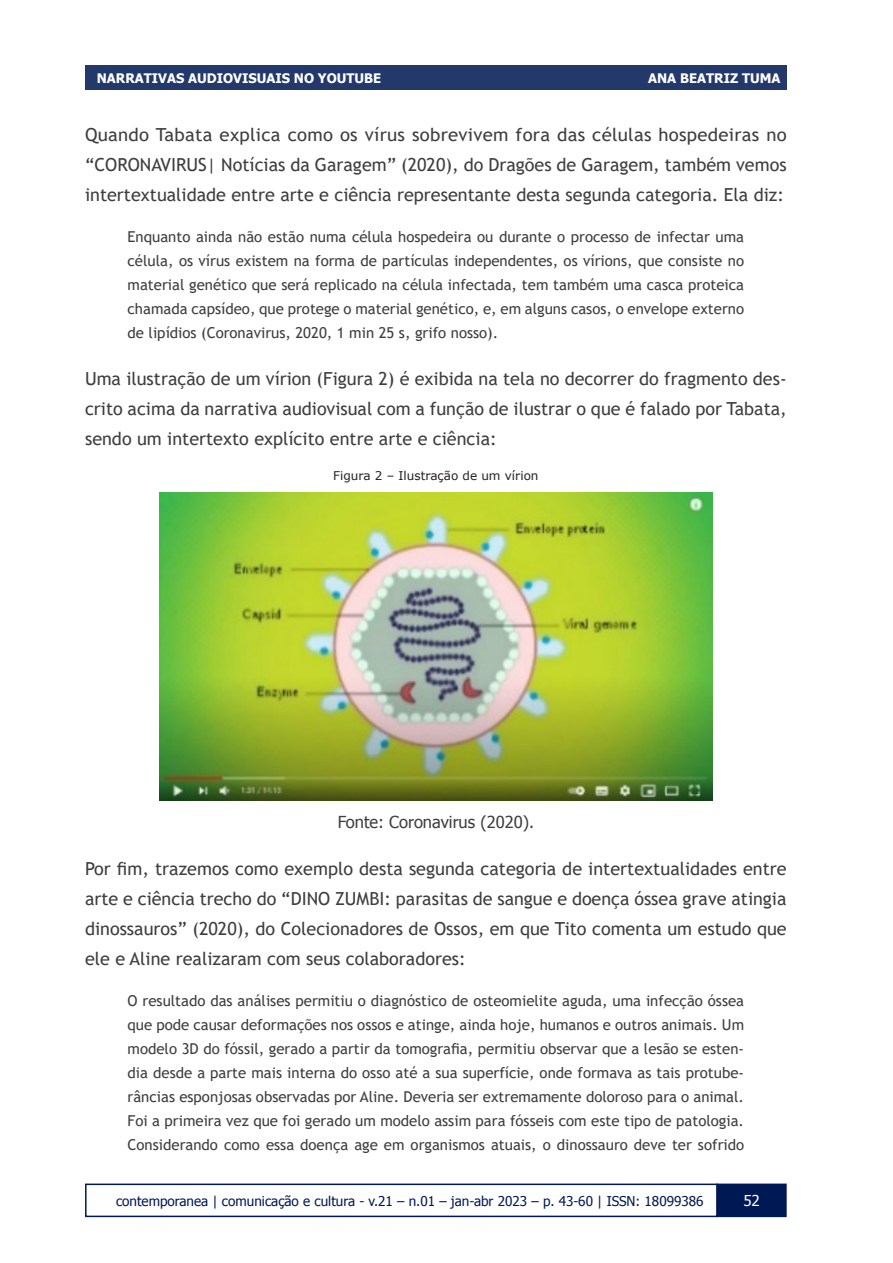
<style>
.page{position:relative;width:893px;height:1263px;background:#fff}
.page>*{position:absolute;margin:0;border:0;box-sizing:border-box;transform-origin:0 0}
.t1{font:18px/30px "Trebuchet MS";color:#3e3e3f;text-align:justify}
.t2{font:16.5px "Tahoma";color:#3e3e3f}
.t3{font:15px/24px "Trebuchet MS";color:#3e3e3f;text-align:justify}
.t4{font:15px "Tahoma";color:#fff}
.t5{font:13.5px "Tahoma";color:#001954}
.t6{font:700 13.05px "Tahoma";color:#fff}
.t7{font:12px "Verdana";color:#231f20}
</style>
<div class="page">
<div style="left:85px;top:66px;width:702px;height:24px;background:#23396c"></div>
<div style="left:717px;top:1184px;width:69px;height:32px;background:#001954"></div>
<div style="left:716px;top:1183px;width:71px;height:34px;border:2px solid #001954"></div>
<div style="left:85px;top:1183px;width:633px;height:34px;border:2px solid #001954"></div>
<img style="left:159px;top:492px;width:553px;height:308px">
<p class="t6" style="left:97px;top:69px;width:282px">SOB E MÚSICA, ESCUTA E COMUNICAÇÃO</p>
<p class="t6" style="left:97px;top:69px;width:286px">NARRATIVAS AUDIOVISUAIS NO YOUTUBE</p>
<p class="t6" style="left:621px;top:69px;width:160px">JORGE CARDOSO FILHO</p>
<p class="t6" style="left:648px;top:69px;width:134px">ANA BEATRIZ TUMA</p>
<p class="t1" style="left:85px;top:119px;width:703px">Quando Tabata explica como os vírus sobrevivem fora das células hospedeiras no “CORONAVIRUS| Notícias da Garagem” (2020), do Dragões de Garagem, também vemos intertextualidade entre arte e ciência representante desta segunda categoria. Ela diz:</p>
<p class="t3" style="left:128px;top:224px;width:618px">Enquanto ainda não estão numa célula hospedeira ou durante o processo de infectar uma célula, os vírus existem na forma de partículas independentes, os vírions, que consiste no material genético que será replicado na célula infectada, tem também uma casca proteica chamada capsídeo, que protege o material genético, e, em alguns casos, o envelope externo de lipídios (Coronavirus, 2020, 1 min 25 s, grifo nosso).</p>
<p class="t1" style="left:85px;top:363px;width:703px">Uma ilustração de um vírion (Figura 2) é exibida na tela no decorrer do fragmento des&shy;crito acima da narrativa audiovisual com a função de ilustrar o que é falado por Tabata, sendo um intertexto explícito entre arte e ciência:</p>
<p class="t7" style="left:333px;top:467px;width:207px">Figura 2 – Ilustração de um vírion</p>
<p class="t2" style="left:338px;top:811px;width:198px">Fonte: Coronavirus (2020).</p>
<p class="t1" style="left:85px;top:853px;width:703px">Por fim, trazemos como exemplo desta segunda categoria de intertextualidades entre arte e ciência trecho do “DINO ZUMBI: parasitas de sangue e doença óssea grave atingia dinossauros” (2020), do Colecionadores de Ossos, em que Tito comenta um estudo que ele e Aline realizaram com seus colaboradores:</p>
<p class="t3" style="left:128px;top:988px;width:618px">O resultado das análises permitiu o diagnóstico de osteomielite aguda, uma infecção óssea que pode causar deformações nos ossos e atinge, ainda hoje, humanos e outros animais. Um modelo 3D do fóssil, gerado a partir da tomografia, permitiu observar que a lesão se esten&shy;dia desde a parte mais interna do osso até a sua superfície, onde formava as tais protube&shy;râncias esponjosas observadas por Aline. Deveria ser extremamente doloroso para o animal.<br>Foi a primeira vez que foi gerado um modelo assim para fósseis com este tipo de patologia.<br>Considerando como essa doença age em organismos atuais, o dinossauro deve ter sofrido</p>
<p class="t5" style="left:116px;top:1191px;width:589px">contemporanea | comunicação e cultura - v.21 – n.01 – jan-abr 2023 – p. 43-60 | ISSN: 18099386</p>
<p class="t4" style="left:743px;top:1190px;width:18px">52</p>
</div>
